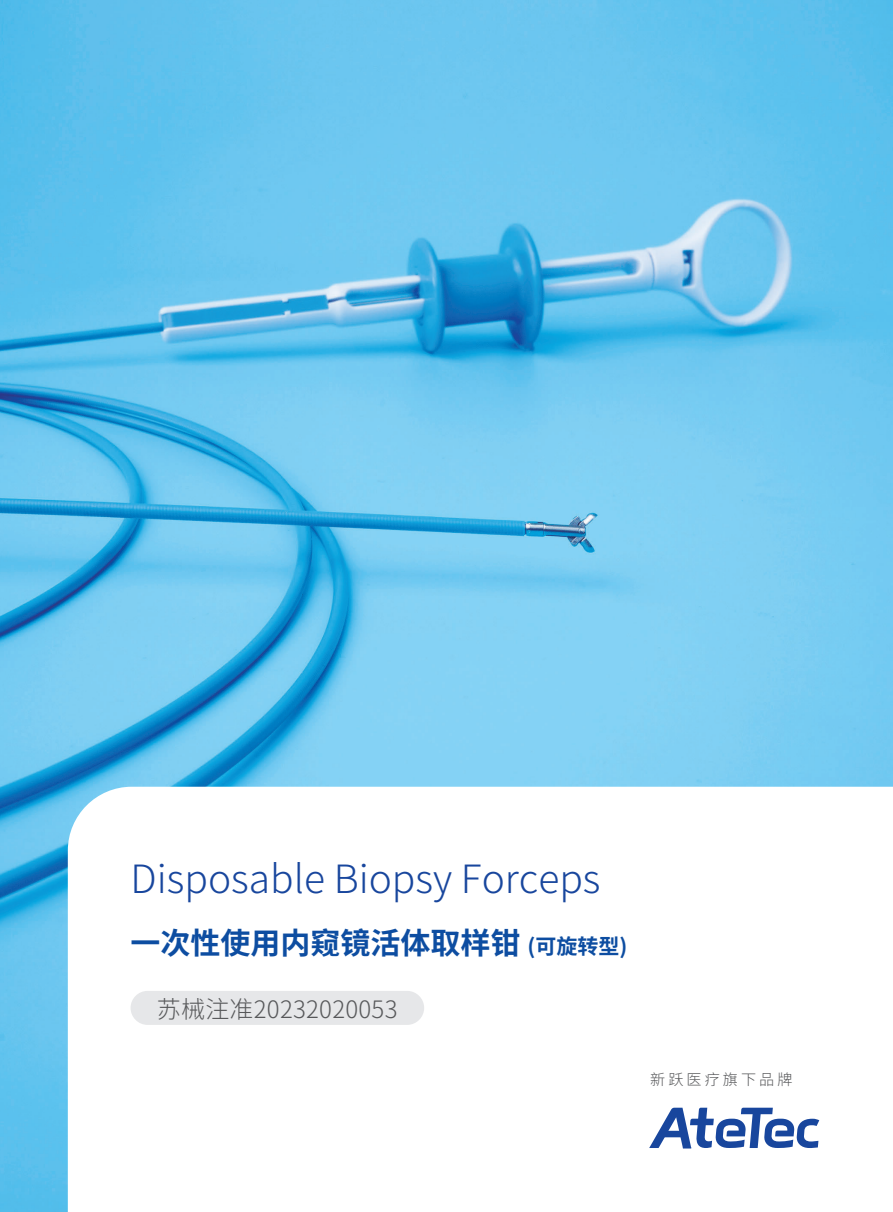
<style>
.page{position:relative;width:893px;height:1212px;background:#fff}
.page>*{position:absolute;margin:0;border:0;box-sizing:border-box;transform-origin:0 0}
.t1{font:300 39px "Noto Sans Hans";color:#18469d}
.t2{font:700 30px "Noto Sans Hans";color:#0d4da1}
.t3{font:300 24px "Source Han Sans CN";letter-spacing:.01em;color:#57585a}
.t4{font:300 15.15px "Source Han Sans CN";letter-spacing:.2em;color:#57585a}
.s1{font-size:21px}
</style>
<div class="page">
<img style="left:0;top:0;width:893px;height:1212px">
<svg style="left:68px;top:787px;width:825px;height:425px"></svg>
<div style="left:131px;top:991px;width:293px;height:34px;background:#e6e7e9;border-radius:17px"></div>
<svg style="left:649px;top:1108px;width:170px;height:40px"></svg>
<p class="t1" style="left:131px;top:857px;width:471px">Disposable Biopsy Forceps</p>
<p class="t2" style="left:131px;top:926px;width:498px">一次性使用内窥镜活体取样钳 <span class="s1">(可旋转型)</span></p>
<p class="t3" style="left:157px;top:996px;width:242px">苏械注准20232020053</p>
<p class="t4" style="left:650px;top:1071px;width:144px">新跃医疗旗下品牌</p>
</div>
